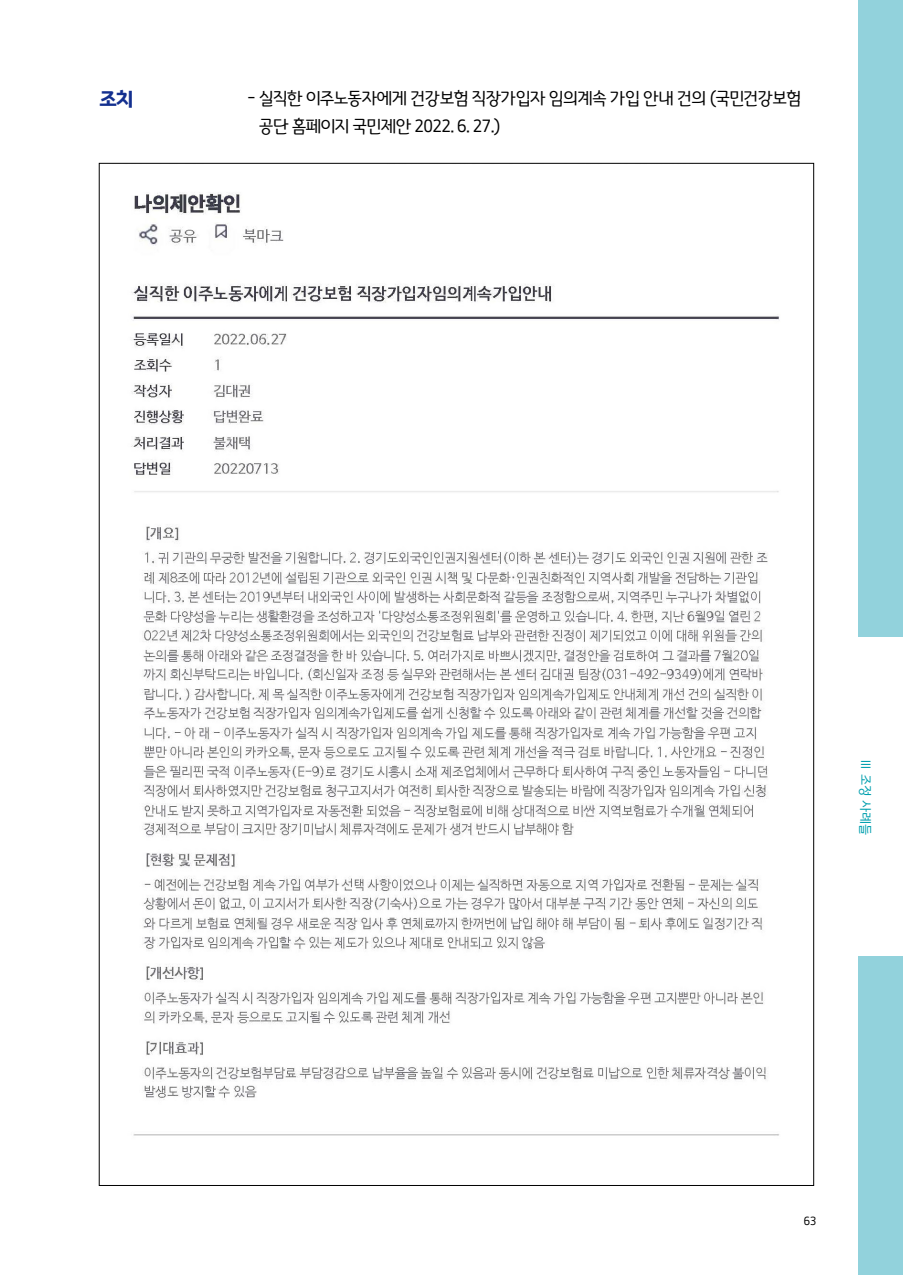
<style>
.page{position:relative;width:903px;height:1275px;background:#fff}
.page>*{position:absolute;margin:0;border:0;box-sizing:border-box;transform-origin:0 0}
.t1{font:21px "Gyeonggi Title B";color:#132f8f}
.t2{font:18.38px/28px "Gyeonggi Title L";letter-spacing:-.05em;color:#000}
.t3{font:14px "Gyeonggi Title L";color:#009fae}
.t4{font:12.25px "Gyeonggi Title L";color:#000}
</style>
<div class="page">
<div style="left:858px;top:0;width:45px;height:1275px;background:#92d2dc"></div>
<div style="left:848px;top:637px;width:55px;height:319px;background:#fff"></div>
<img style="left:131px;top:193px;width:648px;height:943px">
<p class="t1" style="left:99px;top:86px;width:35px">조치</p>
<p class="t2" style="left:259px;top:85px;width:544px;text-indent:-12px">- 실직한 이주노동자에게 건강보험 직장가입자 임의계속 가입 안내 건의 (국민건강보험 공단 홈페이지 국민제안 2022. 6. 27.)</p>
<p class="t3" style="left:873px;top:758px;width:79px;rotate:90deg">Ⅲ 조정 사례들</p>
<p class="t4" style="left:804px;top:1214px;width:15px">63</p>
</div>
